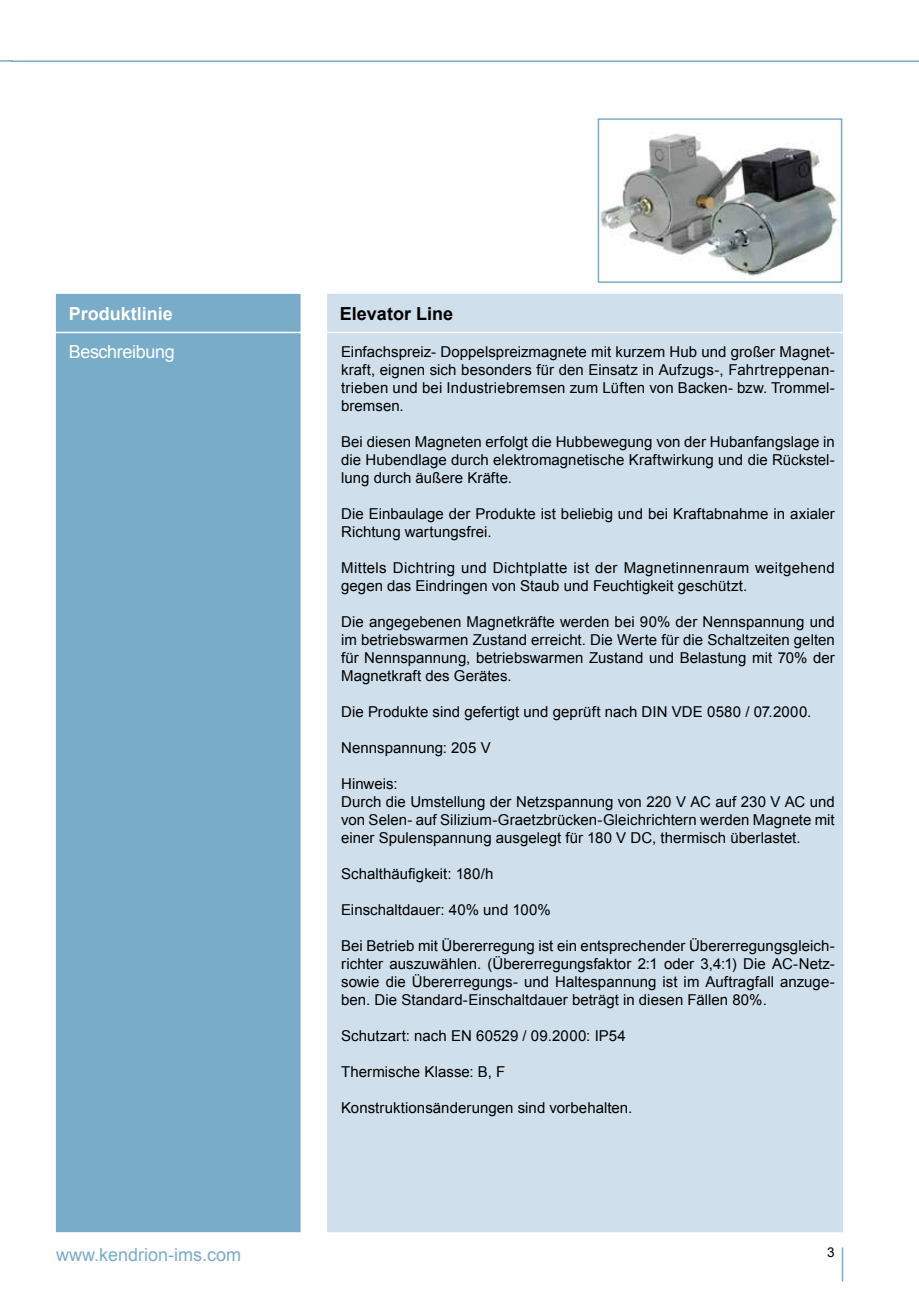
<style>
.page{position:relative;width:919px;height:1289px;background:#fff}
.page>*{position:absolute;margin:0;border:0;box-sizing:border-box;transform-origin:0 0}
.t1{font:18px "Arial";color:#79acc9}
.t2{font:700 18px "Arial";color:#fff}
.t3{font:700 18px "Arial";color:#000}
.t4{font:18px "Arial";letter-spacing:-.02em;color:#fff}
.t5{font:15px/18px "Arial";letter-spacing:.005em;color:#000;text-align:justify}
.t6{font:13.5px "Arial";color:#000}
</style>
<div class="page">
<hr style="left:841px;top:1247px;width:2px;height:34px;background:#79acc9">
<hr style="left:11px;top:60px;width:907px;height:2px;background:#79acc9">
<svg style="left:0;top:60px;width:13px;height:2px"></svg>
<div style="left:56px;top:294px;width:244px;height:938px;background:#79acc9"></div>
<div style="left:327px;top:294px;width:516px;height:938px;background:#cfdfeb"></div>
<hr style="left:56px;top:332px;width:244px;height:1px;background:#fff">
<hr style="left:327px;top:332px;width:516px;height:1px;background:#fff">
<img style="left:600px;top:133px;width:238px;height:146px">
<div style="left:597px;top:118px;width:245px;height:165px;border:2px solid #79acc9"></div>
<p class="t2" style="left:69px;top:301px;width:106px">Produktlinie</p>
<p class="t3" style="left:340px;top:301px;width:115px">Elevator Line</p>
<p class="t4" style="left:69px;top:340px;width:108px">Beschreibung</p>
<p class="t5" style="left:341px;top:343px;width:495px">Einfachspreiz- Doppelspreizmagnete mit kurzem Hub und großer Magnet&shy;kraft, eignen sich besonders für den Einsatz in Aufzugs-, Fahrtreppenan&shy;trieben und bei Industriebremsen zum Lüften von Backen- bzw. Trommel&shy;bremsen.</p>
<p class="t5" style="left:341px;top:433px;width:495px">Bei diesen Magneten erfolgt die Hubbewegung von der Hubanfangslage in die Hubendlage durch elektromagnetische Kraftwirkung und die Rückstel&shy;lung durch äußere Kräfte.</p>
<p class="t5" style="left:341px;top:505px;width:495px">Die Einbaulage der Produkte ist beliebig und bei Kraftabnahme in axialer<br>Richtung wartungsfrei.</p>
<p class="t5" style="left:341px;top:559px;width:495px">Mittels Dichtring und Dichtplatte ist der Magnetinnenraum weitgehend gegen das Eindringen von Staub und Feuchtigkeit geschützt.</p>
<p class="t5" style="left:341px;top:613px;width:495px">Die angegebenen Magnetkräfte werden bei 90% der Nennspannung und im betriebswarmen Zustand erreicht. Die Werte für die Schaltzeiten gelten für Nennspannung, betriebswarmen Zustand und Belastung mit 70% der Magnetkraft des Gerätes.</p>
<p class="t5" style="left:341px;top:703px;width:472px">Die Produkte sind gefertigt und geprüft nach DIN VDE 0580 / 07.2000.</p>
<p class="t5" style="left:341px;top:739px;width:151px">Nennspannung: 205 V</p>
<p class="t5" style="left:341px;top:775px;width:495px;text-align:left">Hinweis:<br>Durch die Umstellung der Netzspannung von 220 V AC auf 230 V AC und von Selen- auf Silizium-Graetzbrücken-Gleichrichtern werden Magnete mit einer Spulenspannung ausgelegt für 180 V DC, thermisch überlastet.</p>
<p class="t5" style="left:341px;top:865px;width:154px">Schalthäufigkeit: 180/h</p>
<p class="t5" style="left:341px;top:901px;width:211px">Einschaltdauer: 40% und 100%</p>
<p class="t5" style="left:341px;top:937px;width:495px">Bei Betrieb mit Übererregung ist ein entsprechender Übererregungsgleich&shy;richter auszuwählen. (Übererregungsfaktor 2:1 oder 3,4:1) Die AC-Netz&shy;sowie die Übererregungs- und Haltespannung ist im Auftragfall anzuge&shy;ben. Die Standard-Einschaltdauer beträgt in diesen Fällen 80%.</p>
<p class="t5" style="left:341px;top:1027px;width:286px">Schutzart: nach EN 60529 / 09.2000: IP54</p>
<p class="t5" style="left:341px;top:1063px;width:166px">Thermische Klasse: B, F</p>
<p class="t5" style="left:341px;top:1099px;width:293px">Konstruktionsänderungen sind vorbehalten.</p>
<p class="t1" style="left:56px;top:1242px;width:187px">www.kendrion-ims.com</p>
<p class="t6" style="left:827px;top:1243px;width:9px">3</p>
</div>
